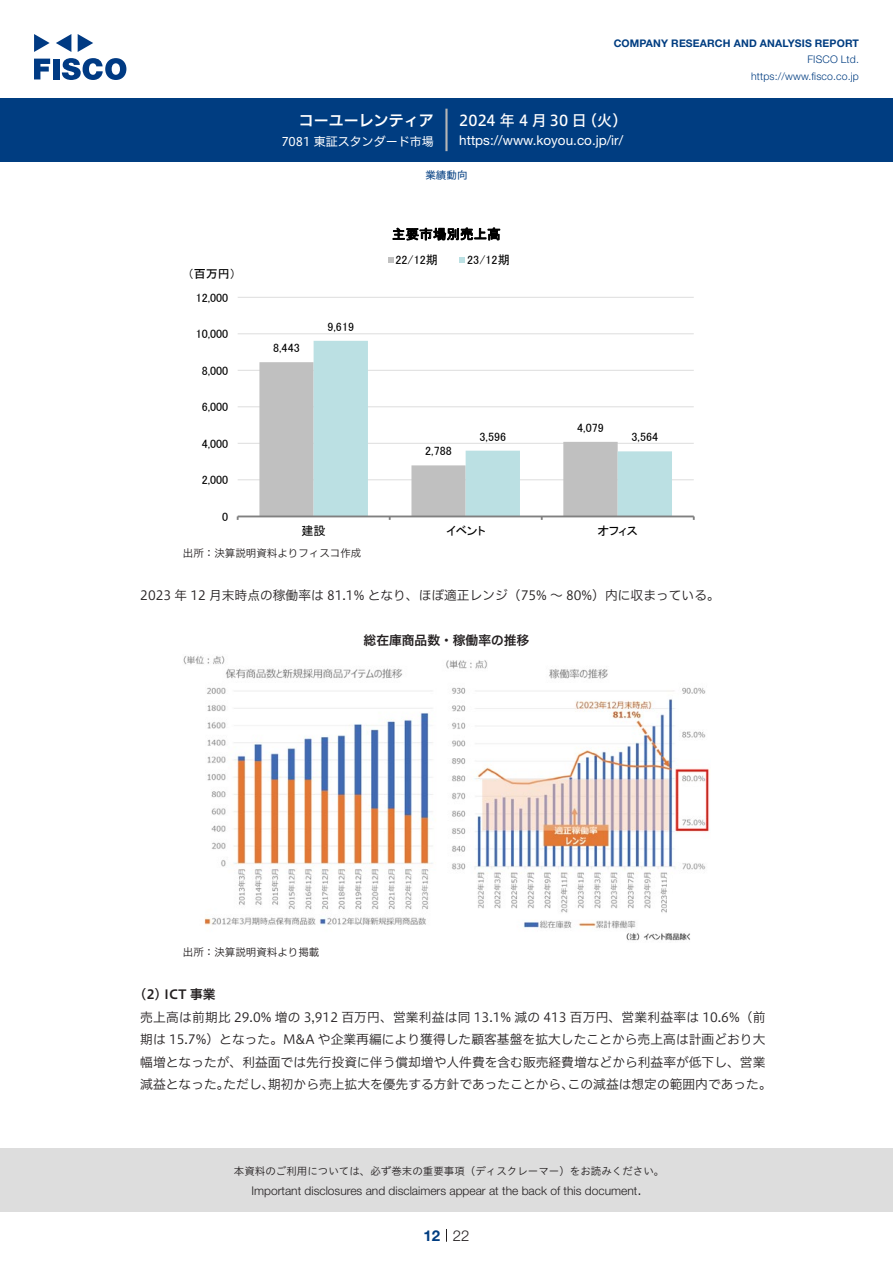
<style>
.page{position:relative;width:893px;height:1263px;background:#fff}
.page>*{position:absolute;margin:0;border:0;box-sizing:border-box;transform-origin:0 0}
.t1{font:15px "Hiragino UD Sans F Std N W5";letter-spacing:.01em;color:#fff}
.t2{font:15px "Hiragino UD Sans F Std N W6";color:#fff}
.t3{font:300 15px "Helvetica Neue LT Std";color:#231f20}
.t4{font:700 15px "Helvetica Neue LT Std";color:#003d81}
.t5{font:13.5px "Helvetica Neue LT Std";color:#fff}
.t6{font:13.5px "MS P Gothic";letter-spacing:.01em;color:#000}
.本文3mm{font:12.75px "Hiragino UD Sans F Std N W3";color:#231f20}
.チャートタイトル{font:12.75px "Hiragino UD Sans F Std N W6";color:#231f20}
.小タイトル3mm{font:12.75px "Hiragino UD Sans F Std N W6";color:#231f20}
.t7{font:12.15px "MS P Gothic";letter-spacing:.005em;color:#000}
.t8{font:300 12px "Helvetica Neue LT Std";color:#231f20}
.t9{font:12px "MS P Gothic";letter-spacing:.005em;color:#000}
.t10{font:12px "Hiragino UD Sans F Std N W4";color:#fff}
.t11{font:10.5px "Hiragino UD Sans Std W3";color:#231f20}
.t12{font:700 10.5px "Helvetica Neue LT Std";letter-spacing:.015em;color:#003d81}
.t13{font:300 10.5px/16.5px "Helvetica Neue LT Std";letter-spacing:.015em;color:#003d81;text-align:right}
.表組み基本スタイル{font:10.5px "Hiragino UD Sans F Std N W3";color:#231f20}
.ヘッダー{font:10.5px "Hiragino UD Sans F Std N W4";color:#003d81}
</style>
<div class="page">
<div style="left:0;top:1148px;width:893px;height:64px;background:#ddd"></div>
<svg style="left:34px;top:59px;width:16px;height:20px"></svg>
<div style="left:53px;top:59px;width:6px;height:20px;background:#003a83"></div>
<svg style="left:62px;top:58px;width:64px;height:22px"></svg>
<svg style="left:34px;top:34px;width:16px;height:18px"></svg>
<svg style="left:78px;top:34px;width:15px;height:18px"></svg>
<svg style="left:56px;top:34px;width:15px;height:18px"></svg>
<div style="left:0;top:98px;width:893px;height:64px;background:#003d81"></div>
<hr style="left:445px;top:109px;width:3px;height:42px;background:#b5b5b6">
<svg style="left:446px;top:1229px;width:1px;height:13px"></svg>
<hr style="left:238px;top:479px;width:456px;height:1px;background:#ddd">
<hr style="left:238px;top:443px;width:456px;height:1px;background:#ddd">
<hr style="left:238px;top:406px;width:456px;height:1px;background:#ddd">
<hr style="left:238px;top:370px;width:456px;height:1px;background:#ddd">
<hr style="left:238px;top:333px;width:456px;height:1px;background:#ddd">
<hr style="left:238px;top:297px;width:456px;height:1px;background:#ddd">
<div style="left:259px;top:362px;width:55px;height:153px;background:#c0c0c0"></div>
<svg style="left:314px;top:341px;width:358px;height:174px"></svg>
<hr style="left:238px;top:515px;width:456px;height:2px;background:#808080">
<svg style="left:388px;top:257px;width:5px;height:5px"></svg>
<svg style="left:459px;top:257px;width:6px;height:5px"></svg>
<img style="left:183px;top:656px;width:526px;height:285px">
<p class="t2" style="left:299px;top:109px;width:137px">コーユーレンティア</p>
<p class="t10" style="left:281px;top:132px;width:154px">7081 東証スタンダード市場</p>
<p class="t12" style="left:614px;top:37px;width:247px">COMPANY RESEARCH AND ANALYSIS REPORT</p>
<p class="t13" style="left:751px;top:51px;width:109px">FISCO Ltd. https://www.fisco.co j p.</p>
<p class="t1" style="left:582px;top:109px;width:47px">（火(</p>
<p class="t1" style="left:459px;top:109px;width:129px">2024 年 4 月30 日</p>
<p class="t5" style="left:459px;top:132px;width:165px">https://www.koyou. c o j p. /i r/</p>
<p class="ヘッダー" style="left:425px;top:167px;width:43px">業績動向</p>
<p class="t9" style="left:188px;top:267px;width:50px">（百万円(</p>
<p class="t9" style="left:196px;top:291px;width:34px">12,000</p>
<p class="t7" style="left:196px;top:328px;width:34px">10,000</p>
<p class="t7" style="left:202px;top:364px;width:28px">8,000</p>
<p class="t7" style="left:202px;top:401px;width:28px">6,000</p>
<p class="t9" style="left:202px;top:437px;width:28px">4,000</p>
<p class="t9" style="left:202px;top:474px;width:28px">2,000</p>
<p class="t9" style="left:222px;top:510px;width:8px">0</p>
<p class="t9" style="left:273px;top:342px;width:28px">8,443</p>
<p class="t9" style="left:327px;top:320px;width:28px">9,619</p>
<p class="t7" style="left:301px;top:525px;width:26px">建設</p>
<p class="t6" style="left:392px;top:227px;width:110px">主要市場別売上高</p>
<p class="t7" style="left:467px;top:253px;width:44px">23/12期</p>
<p class="t7" style="left:395px;top:253px;width:44px">22/12期</p>
<p class="t9" style="left:425px;top:445px;width:28px">2,788</p>
<p class="t7" style="left:479px;top:430px;width:28px">3,596</p>
<p class="t7" style="left:446px;top:525px;width:41px">イベント</p>
<p class="t9" style="left:577px;top:421px;width:28px">4,079</p>
<p class="t9" style="left:631px;top:431px;width:28px">3,564</p>
<p class="t7" style="left:598px;top:525px;width:41px">オフィス</p>
<p class="表組み基本スタイル" style="left:183px;top:545px;width:180px">出所：決算説明資料よりフィスコ作成</p>
<p class="本文3mm" style="left:140px;top:585px;width:581px">2023 年 12 月末時点の稼働率は 81.1% となり、ほぼ適正レンジ（75% ～ 80%）内に収まっている。</p>
<p class="チャートタイトル" style="left:364px;top:630px;width:167px">総在庫商品数・稼働率の推移</p>
<p class="表組み基本スタイル" style="left:183px;top:944px;width:138px">出所：決算説明資料より掲載</p>
<p class="小タイトル3mm" style="left:140px;top:985px;width:77px">2( ) ICT 事業</p>
<p class="本文3mm" style="left:140px;top:1007px;width:627px">売上高は前期比 29.0% 増の 3,912 百万円、営業利益は同 13.1% 減の 413 百万円、営業利益率は 10.6%（前</p>
<p class="本文3mm" style="left:140px;top:1030px;width:627px">期は 15.7%）となった。M&amp;A や企業再編により獲得した顧客基盤を拡大したことから売上高は計画どおり大</p>
<p class="本文3mm" style="left:140px;top:1052px;width:627px">幅増となったが、利益面では先行投資に伴う償却増や人件費を含む販売経費増などから利益率が低下し、営業</p>
<p class="本文3mm" style="left:568px;top:1075px;width:205px">この減益は想定の範囲内であった。</p>
<p class="本文3mm" style="left:140px;top:1075px;width:91px">減益となった。</p>
<p class="本文3mm" style="left:268px;top:1075px;width:307px">期初から売上拡大を優先する方針であったことから、</p>
<p class="本文3mm" style="left:223px;top:1075px;width:52px">ただし、</p>
<p class="t11" style="left:234px;top:1163px;width:432px">本資料のご利用については、必ず巻末の重要事項（ディスクレーマー）をお読みください。</p>
<p class="t3" style="left:637px;top:1180px;width:6px">.</p>
<p class="t8" style="left:251px;top:1183px;width:387px">Important disclosures and disclaimers appear at the back of this document</p>
<p class="t4" style="left:423px;top:1226px;width:18px">12</p>
<p class="t3" style="left:453px;top:1226px;width:18px">22</p>
</div>
